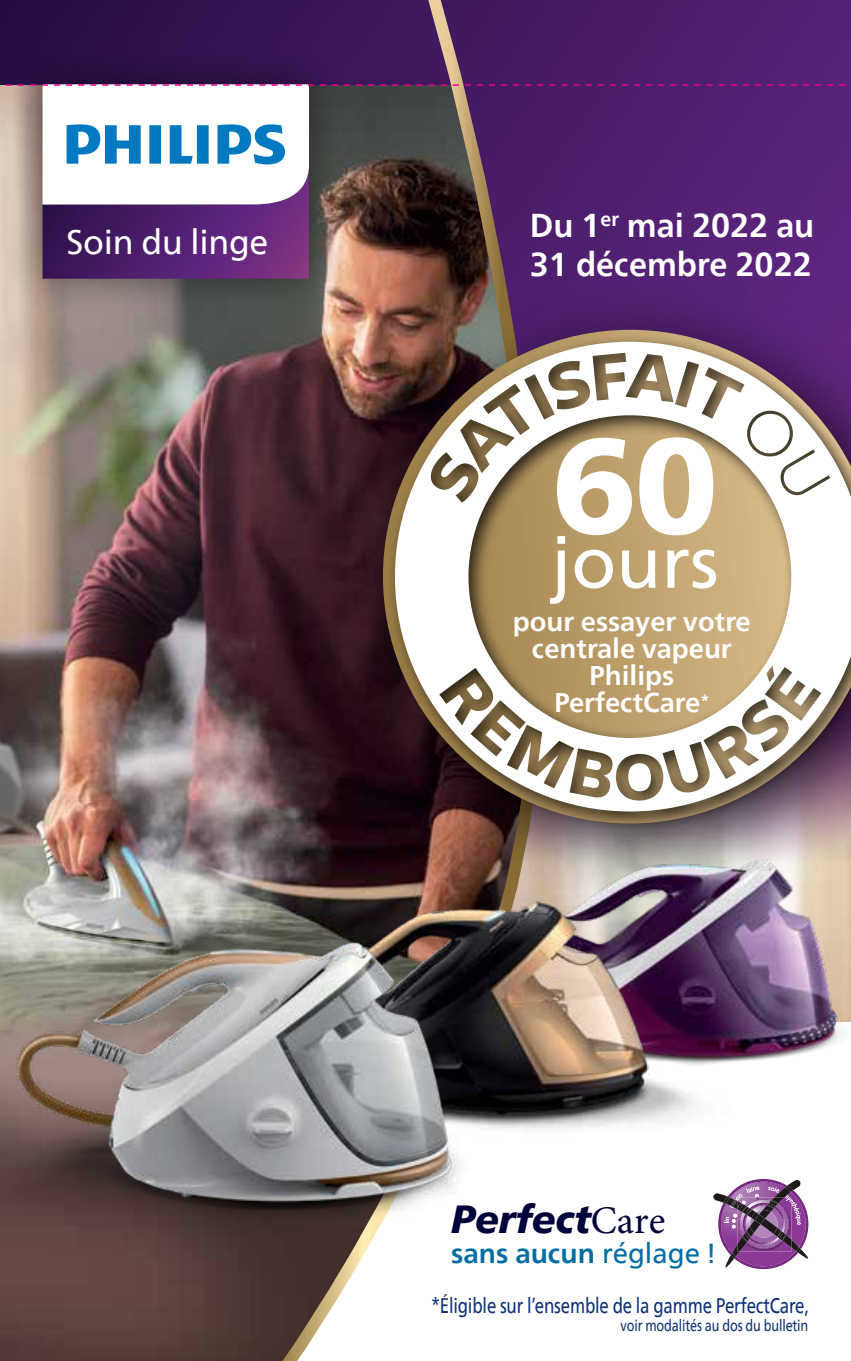
<style>
.page{position:relative;width:851px;height:1361px;background:#fff}
.page>*{position:absolute;margin:0;border:0;box-sizing:border-box;transform-origin:0 0}
.t1{font:900 134.4px "Neue Frutiger World";color:#fff}
.t2{font:72.9px "Neue Frutiger World";color:#fff}
.t3{font:italic 900 39px "Neue Frutiger World";color:#00033a}
.t4{font:33.9px "Neue Frutiger World";letter-spacing:-.005em;color:#fff}
.t5{font:700 33px/39px "Neue Frutiger World";color:#fff}
.t6{font:700 27.6px "Neue Frutiger World";color:#006da3}
.t7{font:700 27px/27px "Neue Frutiger World";color:#fff;text-align:center}
.t8{font:21px "Neue Frutiger World";letter-spacing:-.01em;color:#0e3178;scale:.8 1}
.t9{font:15.6px "Neue Frutiger World";letter-spacing:-.01em;color:#0e3178;scale:.8 1}
.s1{font-family:"Minion Pro";font-weight:400;font-style:normal}
.s2{font-weight:400}
</style>
<div class="page">
<div style="left:0;top:0;width:850px;height:978px;background:#4f1f6f"></div>
<svg style="left:713px;top:1179px;width:95px;height:90px"></svg>
<svg style="left:754px;top:1214px;width:10px;height:10px"></svg>
<img style="left:0;top:0;width:586px;height:1361px">
<div style="left:334px;top:281px;width:516px;height:628px;background:#000;opacity:.75"></div>
<svg style="left:353px;top:330px;width:497px;height:523px;background:#5c4145"></svg>
<div style="left:387px;top:334px;width:463px;height:498px;background:#000;opacity:.75"></div>
<svg style="left:395px;top:342px;width:455px;height:469px;background:#b6a48f"></svg>
<div style="left:5px;top:47px;width:342px;height:269px;background:#000;opacity:.45"></div>
<svg style="left:0;top:84px;width:850px;height:195px"></svg>
<img style="left:491px;top:859px;width:359px;height:203px">
<img style="left:225px;top:866px;width:509px;height:281px">
<img style="left:0;top:941px;width:477px;height:305px">
<p class="t4" style="left:66px;top:215px;width:203px">Soin du linge</p>
<p class="t5" style="left:529px;top:205px;width:286px">Du 1<sup>er</sup> mai 2022 au<br>31 décembre 2022</p>
<h1 class="t1" style="left:552px;top:408px;width:166px">60</h1>
<h2 class="t2" style="left:551px;top:505px;width:169px">jours</h2>
<p class="t7" style="left:512px;top:608px;width:239px">pour essayer votre centrale vapeur<br>Philips<br>PerfectCare<sup>*</sup></p>
<h3 class="t3" style="left:451px;top:1188px;width:215px">Perfect<span class="s1">Care</span></h3>
<p class="t6" style="left:451px;top:1229px;width:266px">sans aucun <span class="s2">réglage !</span></p>
<p class="t8" style="left:431px;top:1289px;width:472px">*Éligible sur l’ensemble de la gamme PerfectCare,</p>
<p class="t9" style="left:620px;top:1313px;width:236px">voir modalités au dos du bulletin</p>
</div>
